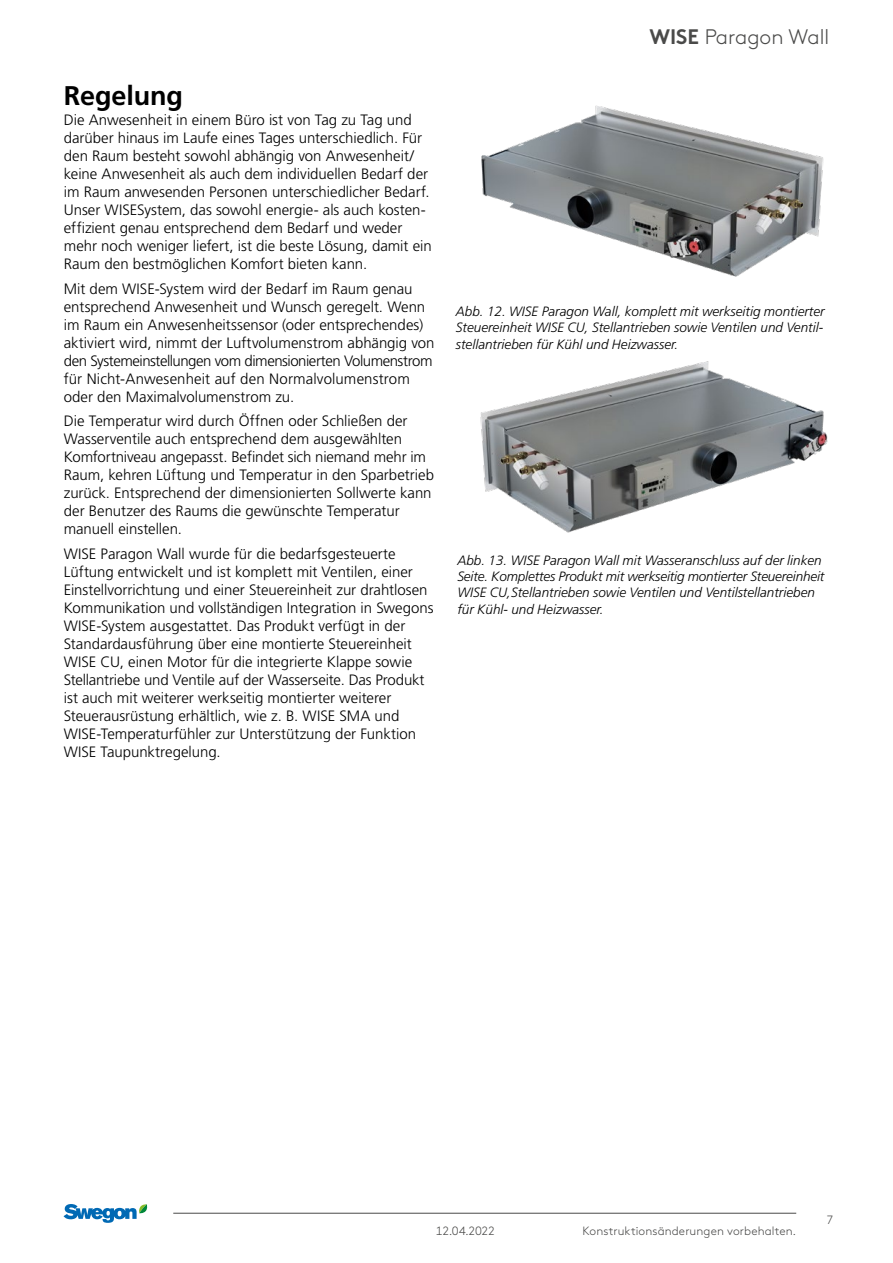
<style>
.page{position:relative;width:893px;height:1263px;background:#fff}
.page>*{position:absolute;margin:0;border:0;box-sizing:border-box;transform-origin:0 0}
.t1{font:700 27px "Frutiger LT Pro";letter-spacing:-.005em;color:#000}
.t2{font:300 21px "Swegon Brown";color:#4a4a49}
.t3{font:300 15px/18px "Frutiger LT Pro";color:#000}
.t4{font:italic 300 13.5px/16.2px "Frutiger LT Pro";color:#000;text-align:justify}
.t5{font:300 12px "Swegon Brown";letter-spacing:.01em;color:#4a4a49}
.s1{font-weight:700}
</style>
<div class="page">
<hr style="left:173px;top:1213px;width:623px;height:1px;background:#4a4a49">
<svg style="left:64px;top:1204px;width:84px;height:19px"></svg>
<img style="left:480px;top:361px;width:348px;height:172px">
<img style="left:481px;top:105px;width:343px;height:172px">
<h1 class="t1" style="left:64px;top:80px;width:121px">Regelung</h1>
<p class="t3" style="left:64px;top:111px;width:369px">Die Anwesenheit in einem Büro ist von Tag zu Tag und darüber hinaus im Laufe eines Tages unterschiedlich. Für den Raum besteht sowohl abhängig von Anwesenheit/ keine Anwesenheit als auch dem individuellen Bedarf der im Raum anwesenden Personen unterschiedlicher Bedarf.<br>Unser WISESystem, das sowohl energie- als auch kosten&shy;effizient genau entsprechend dem Bedarf und weder mehr noch weniger liefert, ist die beste Lösung, damit ein Raum den bestmöglichen Komfort bieten kann.</p>
<p class="t3" style="left:64px;top:280px;width:372px">Mit dem WISE-System wird der Bedarf im Raum genau entsprechend Anwesenheit und Wunsch geregelt. Wenn im Raum ein Anwesenheitssensor (oder entsprechendes) aktiviert wird, nimmt der Luftvolumenstrom abhängig von den Systemeinstellungen vom dimensionierten Volumenstrom für Nicht-Anwesenheit auf den Normalvolumenstrom oder den Maximalvolumenstrom zu.</p>
<p class="t3" style="left:64px;top:412px;width:372px">Die Temperatur wird durch Öffnen oder Schließen der Wasserventile auch entsprechend dem ausgewählten Komfortniveau angepasst. Befindet sich niemand mehr im Raum, kehren Lüftung und Temperatur in den Sparbetrieb zurück. Entsprechend der dimensionierten Sollwerte kann der Benutzer des Raums die gewünschte Temperatur manuell einstellen.</p>
<p class="t3" style="left:64px;top:544px;width:371px">WISE Paragon Wall wurde für die bedarfsgesteuerte Lüftung entwickelt und ist komplett mit Ventilen, einer Einstellvorrichtung und einer Steuereinheit zur drahtlosen Kommunikation und vollständigen Integration in Swegons WISE-System ausgestattet. Das Produkt verfügt in der Standardausführung über eine montierte Steuereinheit WISE CU, einen Motor für die integrierte Klappe sowie Stellantriebe und Ventile auf der Wasserseite. Das Produkt ist auch mit weiterer werkseitig montierter weiterer Steuerausrüstung erhältlich, wie z. B. WISE SMA und WISE-Temperaturfühler zur Unterstützung der Funktion WISE Taupunktregelung.</p>
<h2 class="t2" style="left:649px;top:22px;width:181px"><span class="s1">WISE</span> Paragon Wall</h2>
<p class="t4" style="left:456px;top:304px;width:370px">Abb. 12. WISE Paragon Wall, komplett mit werkseitig montierter Steuereinheit WISE CU, Stellantrieben sowie Ventilen und Ventil&shy;stellantrieben für Kühl und Heizwasser.</p>
<p class="t4" style="left:457px;top:552px;width:369px;text-align:left">Abb. 13. WISE Paragon Wall mit Wasseranschluss auf der linken Seite. Komplettes Produkt mit werkseitig montierter Steuereinheit WISE CU,Stellantrieben sowie Ventilen und Ventilstellantrieben für Kühl- und Heizwasser.</p>
<p class="t5" style="left:436px;top:1221px;width:61px">12.04.2022</p>
<p class="t5" style="left:582px;top:1221px;width:215px">Konstruktionsänderungen vorbehalten.</p>
<p class="t5" style="left:827px;top:1211px;width:8px">7</p>
</div>
